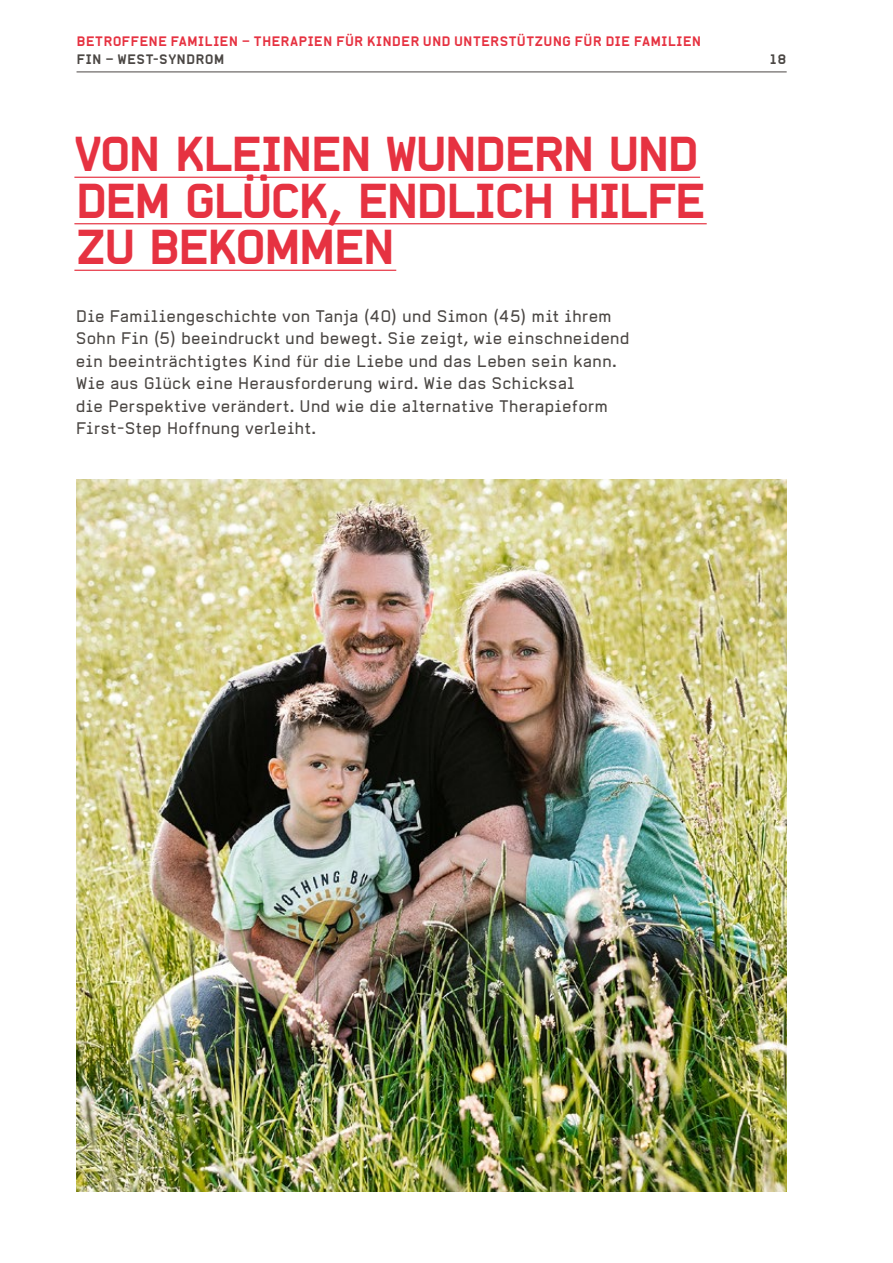
<style>
.page{position:relative;width:893px;height:1263px;background:#fff}
.page>*{position:absolute;margin:0;border:0;box-sizing:border-box;transform-origin:0 0}
.t1{font:46.5px/46.5px "Alpha Headline";letter-spacing:-.09em;color:#e63241}
.t2{font:16.5px/22.5px "Alpha Headline Pro";color:#4b4744}
.t3{font:700 13.5px "Alpha Headline Pro";letter-spacing:.005em;color:#e63241}
.t4{font:700 13.5px "Alpha Headline Pro";letter-spacing:.02em;color:#4b4744}
</style>
<div class="page">
<hr style="left:77px;top:72px;width:710px;height:1px;background:#4b4744">
<hr style="left:74px;top:177px;width:626px;height:1px;background:#e63241">
<hr style="left:74px;top:223px;width:633px;height:1px;background:#e63241">
<hr style="left:74px;top:270px;width:322px;height:1px;background:#e63241">
<img style="left:77px;top:479px;width:710px;height:712px">
<p class="t3" style="left:77px;top:33px;width:626px">BETROFFENE FAMILIEN – THERAPIEN FÜR KINDER UND UNTERSTÜTZUNG FÜR DIE FAMILIEN</p>
<p class="t4" style="left:77px;top:51px;width:150px">FIN – WEST-SYNDROM</p>
<h1 class="t1" style="left:74px;top:130px;width:634px">VON KLEINEN WUNDERN UND<br>DEM GLÜCK, ENDLICH HILFE<br>ZU BEKOMMEN</h1>
<p class="t2" style="left:76px;top:305px;width:555px">Die Familiengeschichte von Tanja (40) und Simon (45) mit ihrem Sohn Fin (5) beeindruckt und bewegt. Sie zeigt, wie einschneidend ein beeinträchtigtes Kind für die Liebe und das Leben sein kann.<br>Wie aus Glück eine Herausforderung wird. Wie das Schicksal<br>die Perspektive verändert. Und wie die alternative Therapieform First-Step Hoffnung verleiht.</p>
<p class="t4" style="left:769px;top:51px;width:19px">18</p>
</div>
